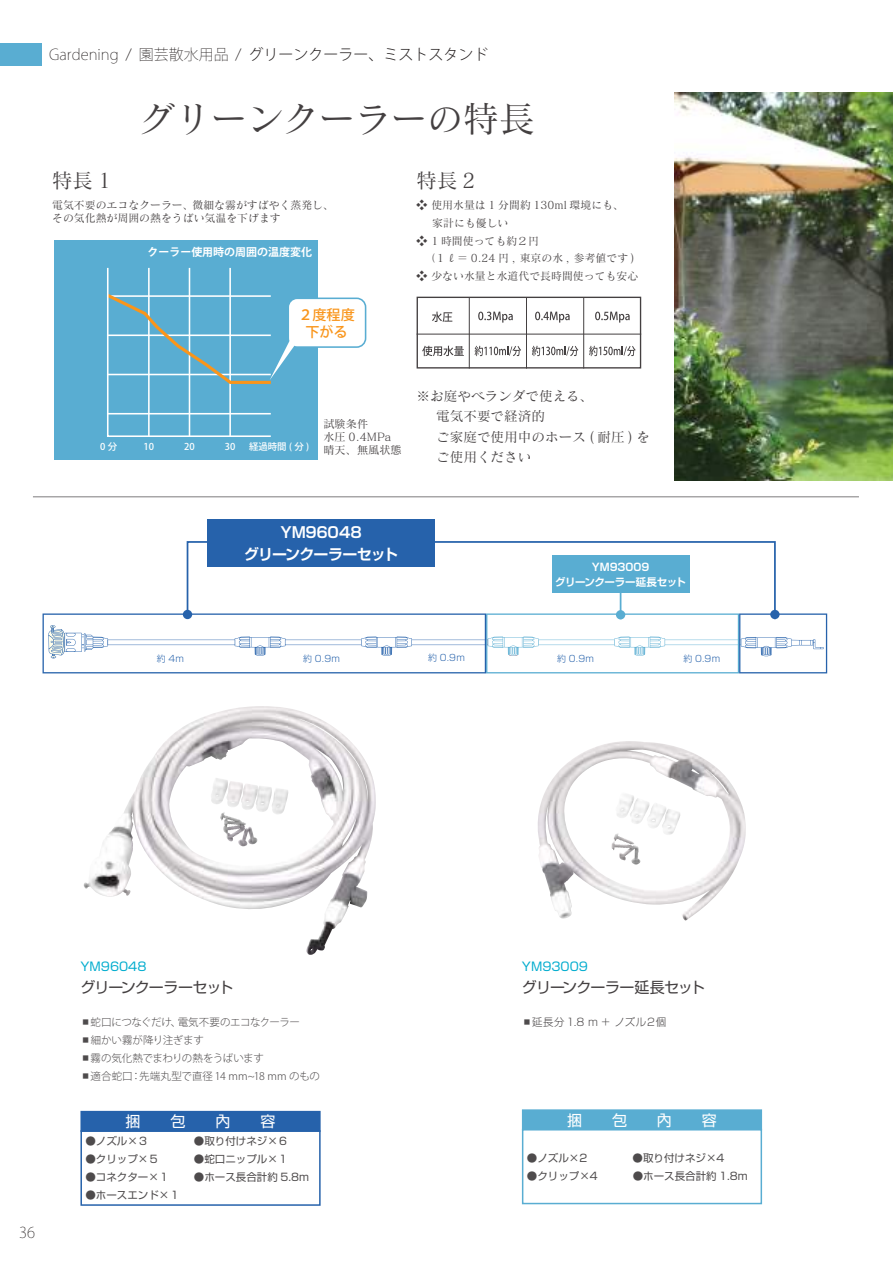
<style>
.page{position:relative;width:893px;height:1263px;background:#fff}
.page>*{position:absolute;margin:0;border:0;box-sizing:border-box;transform-origin:0 0}
.t1{font:36px "Matisse Pro N M";color:#444041}
.t2{font:20.4px "Matisse Pro N M";color:#444041}
.t3{font:200 15px "Koz Go Pr 6 N";color:#241f1f}
.t4{font:15px "Shin Go Pr 5";letter-spacing:-.06em;color:#444041}
.t5{font:700 15px "Shin Go Pr 5 De";letter-spacing:-.065em;color:#fff}
.t6{font:15px "Shin Go Pr 5";color:#fff}
.t7{font:700 15px "Shin Go Pr 5 De";letter-spacing:-.015em;color:#fff}
.t8{font:500 14.1px/17px "Koz Go Pr 6 N";color:#f9951b;text-align:center}
.t9{font:13.65px/20.2px "Matisse Pro N M";color:#444041}
.t10{font:12px "Shin Go Pr 5";color:#00acce}
.t11{font:11.25px/13.4px "Matisse Pro N M";color:#444041}
.t12{font:10.95px/17.7px "Matisse Pro N M";color:#444041}
.t13{font:700 10.95px "Koz Go Pr 6 N";color:#fff}
.t14{font:10.5px "Shin Go Pr 5";color:#4e4b4c}
.t15{font:300 10.5px "Koz Go Pr 6 N";letter-spacing:-.02em;color:#4e4b4c}
.t16{font:300 10.5px "Koz Go Pr 6 N";letter-spacing:-.04em;color:#4e4b4c}
.t17{font:300 10.5px "Shin Go Pr 5";letter-spacing:.055em;color:#4e4b4c}
.t18{font:700 10.5px "Shin Go Pr 5 De";letter-spacing:-.04em;color:#fff}
.t19{font:700 10.5px "Shin Go Pr 5 De";letter-spacing:-.02em;color:#fff}
.t20{font:500 9.45px "Koz Go Pr 6 N";color:#fff}
.t21{font:300 9px "Shin Go Pr 5";letter-spacing:.03em;color:#2662ab}
.s1{font-weight:300}
.s2{font-family:"Shin Go Pr 5"}
</style>
<div class="page">
<div style="left:0;top:43px;width:42px;height:23px;background:#59add2"></div>
<img style="left:674px;top:93px;width:219px;height:387px">
<div style="left:81px;top:1111px;width:239px;height:20px;background:#2662ab"></div>
<div style="left:523px;top:1110px;width:238px;height:19px;background:#59add2"></div>
<div style="left:522px;top:1109px;width:240px;height:21px;border:2px solid #59add2"></div>
<div style="left:80px;top:1130px;width:241px;height:76px;border:2px solid #2662ab"></div>
<div style="left:522px;top:1129px;width:240px;height:75px;border:2px solid #59add2"></div>
<img style="left:538px;top:741px;width:208px;height:180px">
<img style="left:84px;top:706px;width:278px;height:216px">
<div style="left:207px;top:519px;width:228px;height:47px;background:#2662ab"></div>
<svg style="left:43px;top:613px;width:784px;height:60px"></svg>
<svg style="left:186px;top:541px;width:591px;height:80px"></svg>
<hr style="left:620px;top:587px;width:1px;height:32px;background:#59add2">
<div style="left:616px;top:610px;width:9px;height:9px;background:#59add2;border-radius:50%"></div>
<div style="left:770px;top:610px;width:10px;height:9px;background:#2662ab;border-radius:50%"></div>
<div style="left:183px;top:610px;width:9px;height:9px;background:#2662ab;border-radius:50%"></div>
<div style="left:552px;top:555px;width:137px;height:38px;background:#59add2"></div>
<div style="left:54px;top:240px;width:264px;height:219px;background:#59add2"></div>
<div style="left:288px;top:298px;width:78px;height:49px;background:#fff;border-radius:9px"></div>
<div style="left:287px;top:298px;width:79px;height:50px;border:2px solid #59add2;border-radius:9px"></div>
<svg style="left:107px;top:267px;width:190px;height:170px"></svg>
<hr style="left:33px;top:497px;width:826px;height:1px;background:#7d7c7e">
<div style="left:417px;top:297px;width:224px;height:71px;border:1px solid #444041"></div>
<svg style="left:432px;top:312px;width:20px;height:10px"></svg>
<svg style="left:478px;top:312px;width:35px;height:11px"></svg>
<svg style="left:535px;top:312px;width:35px;height:11px"></svg>
<svg style="left:595px;top:312px;width:35px;height:11px"></svg>
<svg style="left:422px;top:346px;width:42px;height:10px"></svg>
<svg style="left:475px;top:346px;width:46px;height:10px"></svg>
<svg style="left:532px;top:346px;width:46px;height:10px"></svg>
<svg style="left:589px;top:346px;width:47px;height:10px"></svg>
<hr style="left:417px;top:334px;width:224px;height:1px;background:#444041">
<hr style="left:469px;top:297px;width:1px;height:71px;background:#444041">
<hr style="left:526px;top:297px;width:1px;height:71px;background:#444041">
<hr style="left:583px;top:297px;width:1px;height:71px;background:#444041">
<h3 class="t3" style="left:49px;top:46px;width:441px">Gardening / 園芸散水用品 / <span class="s1">グリーンクーラー、ミストスタンド</span></h3>
<h1 class="t1" style="left:139px;top:96px;width:398px">グリーンクーラーの特長</h1>
<h2 class="t2" style="left:52px;top:167px;width:60px">特長 1</h2>
<h2 class="t2" style="left:417px;top:167px;width:60px">特長 2</h2>
<p class="t12" style="left:52px;top:198px;width:283px;line-height:13px">電気不要のエコなクーラー、微細な霧がすばやく蒸発し、その気化熱が周囲の熱をうばい気温を下げます</p>
<p class="t12" style="left:432px;top:196px;width:193px;text-indent:-16px">❖ 使用水量は 1 分間約 130ml 環境にも、家計にも優しい</p>
<p class="t12" style="left:424px;top:231px;width:212px;text-indent:-8px">❖ 1 時間使っても約２円<br>（１ℓ＝ 0.24 円 , 東京の水 , 参考値です )</p>
<p class="t12" style="left:417px;top:267px;width:223px">❖ 少ない水量と水道代で長時間使っても安心</p>
<p class="t13" style="left:147px;top:246px;width:166px">クーラー使用時の周囲の温度変化</p>
<p class="t8" style="left:298px;top:306px;width:58px">２度程度下がる</p>
<p class="t20" style="left:100px;top:441px;width:19px">0 分</p>
<p class="t20" style="left:144px;top:441px;width:12px">10</p>
<p class="t20" style="left:184px;top:441px;width:12px">20</p>
<p class="t20" style="left:225px;top:441px;width:12px">30</p>
<p class="t20" style="left:249px;top:441px;width:62px">経過時間 ( 分 )</p>
<p class="t11" style="left:323px;top:416px;width:80px">試験条件<br>水圧 0.4MPa晴天、無風状態</p>
<p class="t9" style="left:436px;top:386px;width:215px;text-indent:-20px">※お庭やベランダで使える、<br>電気不要で経済的<br>ご家庭で使用中のホース ( 耐圧 ) をご使用ください</p>
<h3 class="t7" style="left:280px;top:520px;width:83px">YM96048</h3>
<h3 class="t5" style="left:244px;top:542px;width:156px">グリーンクーラーセット</h3>
<p class="t19" style="left:592px;top:558px;width:59px">YM93009</p>
<p class="t18" style="left:555px;top:573px;width:132px">グリーンクーラー延長セット</p>
<p class="t21" style="left:157px;top:651px;width:29px">約 4m</p>
<p class="t21" style="left:303px;top:651px;width:38px">約 0.9m</p>
<p class="t21" style="left:428px;top:650px;width:38px">約 0.9m</p>
<p class="t21" style="left:557px;top:651px;width:38px">約 0.9m</p>
<p class="t21" style="left:683px;top:651px;width:38px">約 0.9m</p>
<h3 class="t3" style="left:19px;top:1224px;width:18px">36</h3>
<p class="t10" style="left:80px;top:957px;width:67px">YM96048</p>
<p class="t10" style="left:522px;top:957px;width:67px">YM93009</p>
<h3 class="t4" style="left:80px;top:975px;width:155px">グリーンクーラーセット</h3>
<h3 class="t4" style="left:522px;top:975px;width:185px">グリーンクーラー延長セット</h3>
<p class="t16" style="left:80px;top:1016px;width:221px"><span class="s2">▪</span>蛇口につなぐだけ、電気不要のエコなクーラー</p>
<p class="t15" style="left:80px;top:1034px;width:125px"><span class="s2">▪</span>細かい霧が降り注ぎます</p>
<p class="t15" style="left:80px;top:1052px;width:185px"><span class="s2">▪</span>霧の気化熱でまわりの熱をうばいます</p>
<p class="t15" style="left:80px;top:1070px;width:241px"><span class="s2">▪</span>適合蛇口：先端丸型で直径 14 mm~18 mm のもの</p>
<p class="t17" style="left:522px;top:1013px;width:146px">▪延長分1.8 m ＋ ノズル２個</p>
<h3 class="t6" style="left:126px;top:1109px;width:16px">捆</h3>
<h3 class="t6" style="left:171px;top:1109px;width:16px">包</h3>
<h3 class="t6" style="left:216px;top:1109px;width:16px">內</h3>
<h3 class="t6" style="left:260px;top:1109px;width:16px">容</h3>
<h3 class="t6" style="left:567px;top:1107px;width:16px">捆</h3>
<h3 class="t6" style="left:612px;top:1107px;width:16px">包</h3>
<h3 class="t6" style="left:657px;top:1107px;width:16px">內</h3>
<h3 class="t6" style="left:702px;top:1107px;width:16px">容</h3>
<p class="t14" style="left:85px;top:1132px;width:64px">●ノズル×３</p>
<p class="t14" style="left:194px;top:1132px;width:96px">●取り付けネジ×６</p>
<p class="t14" style="left:85px;top:1150px;width:85px">●クリップ×５　</p>
<p class="t14" style="left:194px;top:1150px;width:96px">●蛇口ニップル×１</p>
<p class="t14" style="left:85px;top:1168px;width:85px">●コネクター×１</p>
<p class="t14" style="left:194px;top:1168px;width:117px">●ホース長合計約 5.8m</p>
<p class="t14" style="left:85px;top:1186px;width:96px">●ホースエンド×１</p>
<p class="t14" style="left:527px;top:1149px;width:63px">●ノズル×２</p>
<p class="t14" style="left:633px;top:1149px;width:95px">●取り付けネジ×４</p>
<p class="t14" style="left:527px;top:1167px;width:83px">●クリップ×４　</p>
<p class="t14" style="left:633px;top:1167px;width:117px">●ホース長合計約 1.8m</p>
</div>
